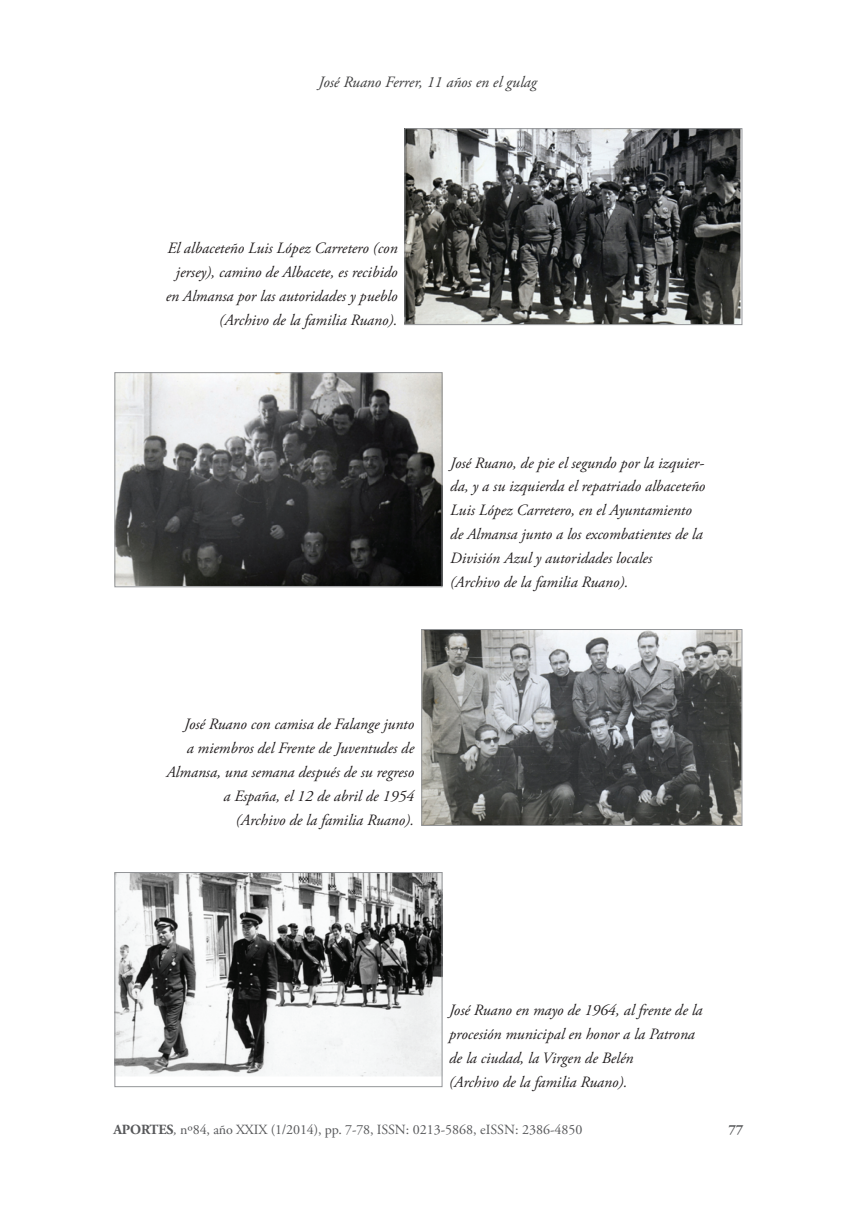
<style>
.page{position:relative;width:843px;height:1211px;background:#fff}
.page>*{position:absolute;margin:0;border:0;box-sizing:border-box;transform-origin:0 0}
.t1{font:italic 15.75px/23.8px "Adobe Garamond Pro";color:#231f20;text-align:right}
.t2{font:italic 15.75px "Adobe Garamond Pro";color:#3e3e3f}
.t3{font:14px "Adobe Garamond Pro";color:#57585a}
.t4{font:700 14px "Adobe Garamond Pro";color:#57585a}
.s1{font-weight:700}
.s2{font-style:italic}
</style>
<div class="page">
<img style="left:407px;top:130px;width:333px;height:193px">
<div style="left:405px;top:128px;width:337px;height:197px;border:1px solid #939598"></div>
<img style="left:423px;top:631px;width:317px;height:193px">
<div style="left:421px;top:629px;width:321px;height:197px;border:1px solid #939598"></div>
<img style="left:117px;top:374px;width:323px;height:211px">
<div style="left:115px;top:372px;width:327px;height:215px;border:1px solid #939598"></div>
<img style="left:117px;top:874px;width:323px;height:202px">
<div style="left:115px;top:872px;width:327px;height:215px;border:1px solid #939598"></div>
<p class="t2" style="left:319px;top:72px;width:220px">José Ruano Ferrer, 11 años en el gulag</p>
<p class="t1" style="left:166px;top:237px;width:233px">El albaceteño Luis López Carretero (con jersey), camino de Albacete, es recibido en Almansa por las autoridades y pueblo (Archivo de la familia Ruano).</p>
<p class="t1" style="left:450px;top:451px;width:257px;text-align:left">José Ruano, de pie el segundo por la izquier&shy;da, y a su izquierda el repatriado albaceteño Luis López Carretero, en el Ayuntamiento de Almansa junto a los excombatientes de la División Azul y autoridades locales (Archivo de la familia Ruano).</p>
<p class="t1" style="left:167px;top:713px;width:249px">José Ruano con camisa de Falange junto<br>a miembros del Frente de Juventudes de Almansa, una semana después de su regreso a España, el 12 de abril de 1954<br>(Archivo de la familia Ruano).</p>
<p class="t1" style="left:449px;top:999px;width:255px;text-align:left">José Ruano en mayo de 1964, al frente de la procesión municipal en honor a la Patrona de la ciudad, la Virgen de Belén<br>(Archivo de la familia Ruano).</p>
<p class="t3" style="left:113px;top:1121px;width:471px"><span class="s1">APORTES</span><span class="s2">,</span> nº84, año XXIX (1/2014), pp. 7-78, ISSN: 0213-5868, eISSN: 2386-4850</p>
<p class="t4" style="left:729px;top:1121px;width:16px">77</p>
</div>
